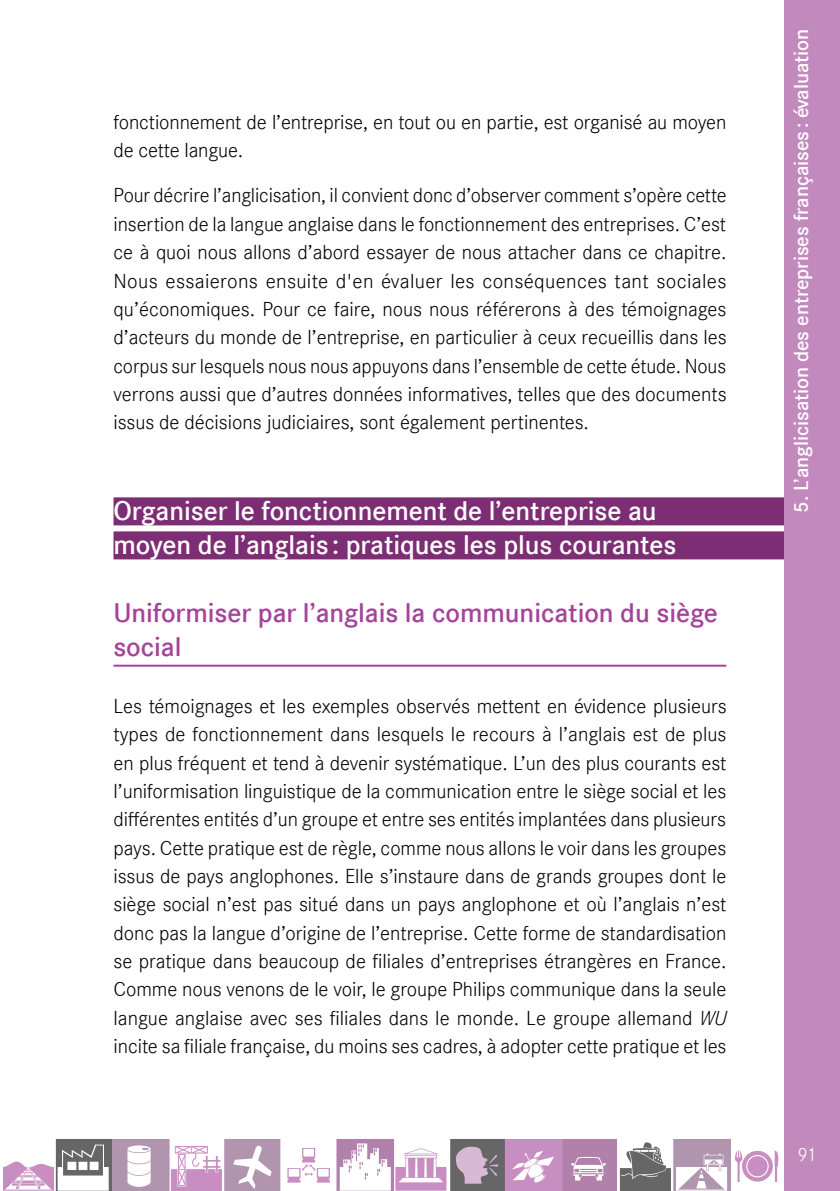
<style>
.page{position:relative;width:840px;height:1191px;background:#fff}
.page>*{position:absolute;margin:0;border:0;box-sizing:border-box;transform-origin:0 0}
.t1{font:600 28px/34px "Corporate S";letter-spacing:-.005em;color:#fff}
.t2{font:600 28px/34px "Corporate S";letter-spacing:-.005em;color:#a54399}
.t3{font:21px/28.4px "Corporate S Ligh";letter-spacing:-.005em;color:#000;text-align:justify}
.t4{font:600 21px "Corporate S";color:#fff}
.t5{font:20px "Corporate S Ligh";color:#fff}
.s1{font-family:"Corpo S Lig";font-style:italic}
</style>
<div class="page">
<div style="left:113px;top:497px;width:726px;height:28px;background:#7d2d74"></div>
<div style="left:113px;top:531px;width:726px;height:28px;background:#7d2d74"></div>
<hr style="left:113px;top:664px;width:613px;height:2px;background:#a54399">
<div style="left:783px;top:0;width:56px;height:1191px;background:#c189bc"></div>
<svg style="left:55px;top:1139px;width:729px;height:52px"></svg>
<p class="t3" style="left:113px;top:108px;width:614px">fonctionnement de l’entreprise, en tout ou en partie, est organisé au moyen de cette langue.</p>
<p class="t3" style="left:113px;top:181px;width:614px">Pour décrire l’anglicisation, il convient donc d’observer comment s’opère cette insertion de la langue anglaise dans le fonctionnement des entreprises. C’est ce à quoi nous allons d’abord essayer de nous attacher dans ce chapitre.<br>Nous essaierons ensuite d'en évaluer les conséquences tant sociales qu’économiques. Pour ce faire, nous nous référerons à des témoignages d’acteurs du monde de l’entreprise, en particulier à ceux recueillis dans les corpus sur lesquels nous nous appuyons dans l’ensemble de cette étude. Nous verrons aussi que d’autres données informatives, telles que des documents issus de décisions judiciaires, sont également pertinentes.</p>
<h1 class="t1" style="left:113px;top:494px;width:564px">Organiser le fonctionnement de l’entreprise au moyen de l’anglais : pratiques les plus courantes</h1>
<h1 class="t2" style="left:113px;top:596px;width:605px">Uniformiser par l’anglais la communication du siège social</h1>
<p class="t3" style="left:113px;top:692px;width:614px">Les témoignages et les exemples observés mettent en évidence plusieurs types de fonctionnement dans lesquels le recours à l’anglais est de plus en plus fréquent et tend à devenir systématique. L’un des plus courants est l’uniformisation linguistique de la communication entre le siège social et les différentes entités d’un groupe et entre ses entités implantées dans plusieurs pays. Cette pratique est de règle, comme nous allons le voir dans les groupes issus de pays anglophones. Elle s’instaure dans de grands groupes dont le siège social n’est pas situé dans un pays anglophone et où l’anglais n’est donc pas la langue d’origine de l’entreprise. Cette forme de standardisation se pratique dans beaucoup de filiales d’entreprises étrangères en France.<br>Comme nous venons de le voir, le groupe Philips communique dans la seule langue anglaise avec ses filiales dans le monde. Le groupe allemand <span class="s1">WU </span>incite sa filiale française, du moins ses cadres, à adopter cette pratique et les</p>
<p class="t4" style="left:788px;top:513px;width:485px;rotate:-90deg">5. L’anglicisation des entreprises françaises : évaluation</p>
<p class="t5" style="left:797px;top:1143px;width:21px">91</p>
</div>
